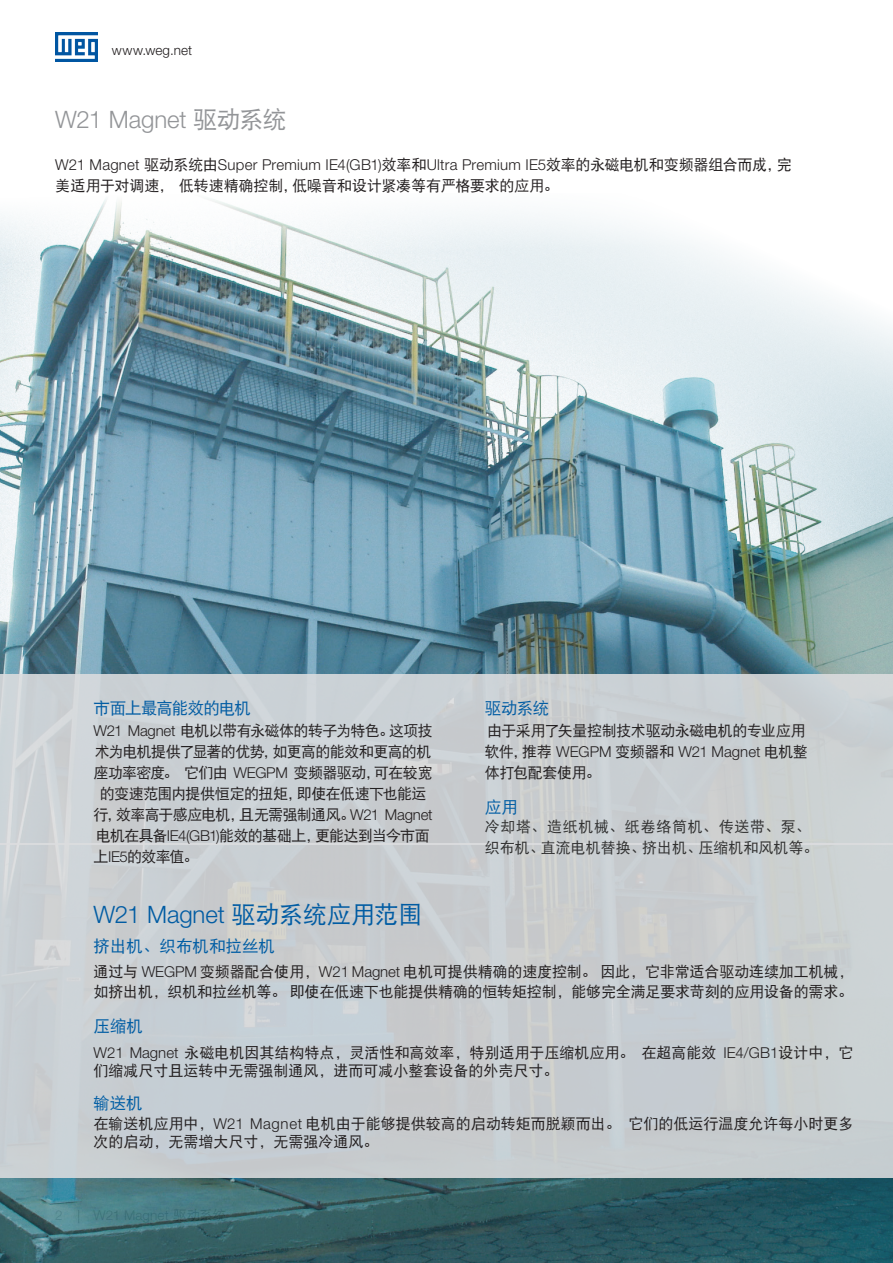
<style>
.page{position:relative;width:893px;height:1263px;background:#fff}
.page>*{position:absolute;margin:0;border:0;box-sizing:border-box;transform-origin:0 0}
._05___Headline_HN45{font:300 24px "Helvetica Neue LT Pro";letter-spacing:-.005em;color:#015ca3}
._05___Headline_HN45-2{font:300 24px "Helvetica Neue LT Pro";letter-spacing:-.005em;color:#939598}
.Body_Text{font:16.5px "DFP Hei W5";color:#005da4}
._09___Copy_BLACK_HN4{font:16.5px "DFP Hei W5";letter-spacing:-.04em;color:#015ca3}
.Body_Text-2{font:15px/18px "DFP Hei W5";color:#231f20}
._09___Copy_BLACK_HN4-2{font:15px/21px "DFP Hei W5";letter-spacing:-.04em;color:#231f20}
._07___Introduction_H{font:15px/21.3px "DFP Hei W5";letter-spacing:-.005em;color:#231f20}
.Body_Text-3{font:15px/21px "DFP Hei W5";color:#313131}
.t1{font:300 13.5px "Helvetica Neue LT Pro";letter-spacing:.015em;color:#231f20}
.s1{font-family:"DFP Hei W5";font-weight:400}
.s2{font-family:"Helvetica Neue LT Pro";font-weight:300}
</style>
<div class="page">
<img style="left:55px;top:32px;width:43px;height:30px">
<img style="left:0;top:199px;width:893px;height:1064px">
<div style="left:0;top:843px;width:893px;height:335px;background:#c7cdd0"></div>
<div style="left:0;top:675px;width:893px;height:170px;background:#cad0d3"></div>
<p class="t1" style="left:112px;top:42px;width:82px">www.weg.net</p>
<p class="_05___Headline_HN45-2" style="left:55px;top:104px;width:233px">W21 Magnet <span class="s1">驱动系统</span></p>
<p class="_07___Introduction_H" style="left:55px;top:154px;width:738px"><span class="s2">W21 Magnet</span> 驱动系统由<span class="s2">Super Premium IE4(GB1)</span>效率和<span class="s2">Ultra Premium IE5</span>效率的永磁电机和变频器组合而成，完美适用于对调速， 低转速精确控制，低噪音和设计紧凑等有严格要求的应用。</p>
<p class="_09___Copy_BLACK_HN4" style="left:94px;top:700px;width:159px">市面上最高能效的电机</p>
<p class="_09___Copy_BLACK_HN4-2" style="left:94px;top:720px;width:341px"><span class="s2">W21 Magnet</span> 电机以带有永磁体的转子为特色。这项技</p>
<p class="_09___Copy_BLACK_HN4-2" style="left:95px;top:741px;width:338px">术为电机提供了显著的优势，如更高的能效和更高的机</p>
<p class="_09___Copy_BLACK_HN4-2" style="left:94px;top:762px;width:341px">座功率密度。 它们由 <span class="s2">WEGPM</span> 变频器驱动，可在较宽</p>
<p class="_09___Copy_BLACK_HN4-2" style="left:100px;top:783px;width:328px">的变速范围内提供恒定的扭矩，即使在低速下也能运</p>
<p class="_09___Copy_BLACK_HN4-2" style="left:94px;top:804px;width:341px">行，效率高于感应电机，且无需强制通风。<span class="s2">W21 Magnet</span></p>
<p class="_09___Copy_BLACK_HN4-2" style="left:96px;top:825px;width:335px">电机在具备<span class="s2">IE4(GB1)</span>能效的基础上，更能达到当今市面</p>
<p class="_09___Copy_BLACK_HN4-2" style="left:94px;top:846px;width:106px">上<span class="s2">IE5</span>的效率值。</p>
<p class="_09___Copy_BLACK_HN4" style="left:485px;top:700px;width:66px">驱动系统</p>
<p class="_09___Copy_BLACK_HN4-2" style="left:485px;top:720px;width:325px">由于采用了矢量控制技术驱动永磁电机的专业应用软件，推荐 <span class="s2">WEGPM</span> 变频器和 <span class="s2">W21 Magnet</span> 电机整体打包配套使用。</p>
<p class="Body_Text" style="left:485px;top:799px;width:34px">应用</p>
<p class="Body_Text-3" style="left:485px;top:816px;width:335px">冷却塔、造纸机械、纸卷络筒机、传送带、泵、织布机、直流电机替换、挤出机、压缩机和风机等。</p>
<p class="_05___Headline_HN45" style="left:94px;top:899px;width:330px">W21 Magnet <span class="s1">驱动系统应用范围</span></p>
<p class="Body_Text" style="left:94px;top:938px;width:183px">挤出机、织布机和拉丝机</p>
<p class="Body_Text-2" style="left:94px;top:961px;width:761px;line-height:19.8px">通过与 <span class="s2">WEGPM</span> 变频器配合使用，<span class="s2">W21 Magnet</span> 电机可提供精确的速度控制。 因此，它非常适合驱动连续加工机械，如挤出机，织机和拉丝机等。 即使在低速下也能提供精确的恒转矩控制，能够完全满足要求苛刻的应用设备的需求。</p>
<p class="Body_Text" style="left:94px;top:1018px;width:51px">压缩机</p>
<p class="Body_Text-2" style="left:94px;top:1043px;width:761px"><span class="s2">W21 Magnet</span> 永磁电机因其结构特点，灵活性和高效率，特别适用于压缩机应用。 在超高能效 <span class="s2">IE4/GB1</span>设计中，它们缩减尺寸且运转中无需强制通风，进而可减小整套设备的外壳尺寸。</p>
<p class="Body_Text" style="left:94px;top:1094px;width:51px">输送机</p>
<p class="Body_Text-2" style="left:94px;top:1115px;width:761px">在输送机应用中，<span class="s2">W21 Magnet</span> 电机由于能够提供较高的启动转矩而脱颖而出。 它们的低运行温度允许每小时更多次的启动，无需增大尺寸，无需强冷通风。</p>
</div>
